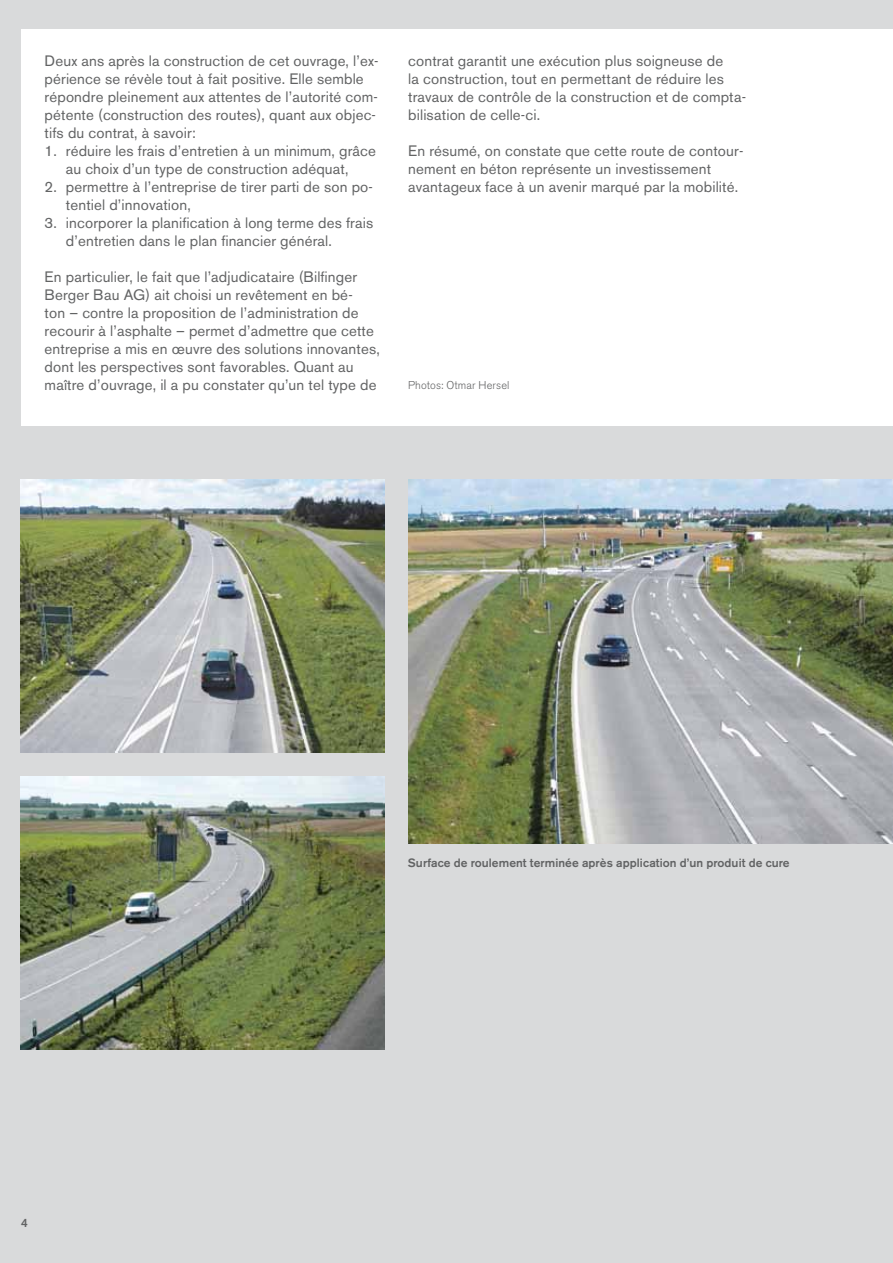
<style>
.page{position:relative;width:893px;height:1263px;background:#d9dadb}
.page>*{position:absolute;margin:0;border:0;box-sizing:border-box;transform-origin:0 0}
.t1{font:15px/18px "Akzidenz Grotesk BE";letter-spacing:.01em;color:#626364}
.t2{font:500 12px "Akzidenz Grotesk BE";letter-spacing:.005em;color:#626364}
.t3{font:300 11.25px "Akzidenz Grotesk BE";letter-spacing:.01em;color:#626364}
</style>
<div class="page">
<div style="left:21px;top:30px;width:872px;height:396px;background:#fff"></div>
<img style="left:21px;top:480px;width:364px;height:273px">
<img style="left:408px;top:480px;width:485px;height:363px">
<img style="left:21px;top:776px;width:364px;height:273px">
<p class="t1" style="left:45px;top:52px;width:335px">Deux ans après la construction de cet ouvrage, l’ex&shy;périence se révèle tout à fait positive. Elle semble répondre pleinement aux attentes de l’autorité com&shy;pétente (construction des routes), quant aux objec&shy;tifs du contrat, à savoir:</p>
<p class="t1" style="left:45px;top:142px;width:333px;text-align:center">1. réduire les frais d’entretien à un minimum, grâce au choix d’un type de construction adéquat,</p>
<p class="t1" style="left:66px;top:178px;width:309px;text-indent:-21px">2. permettre à l’entreprise de tirer parti de son po&shy;tentiel d’innovation,</p>
<p class="t1" style="left:66px;top:214px;width:309px;text-indent:-21px">3. incorporer la planification à long terme des frais d’entretien dans le plan financier général.</p>
<p class="t1" style="left:45px;top:268px;width:337px">En particulier, le fait que l’adjudicataire (Bilfinger Berger Bau AG) ait choisi un revêtement en bé-<br>ton – contre la proposition de l’administration de recourir à l’asphalte – permet d’admettre que cette entreprise a mis en œuvre des solutions innovantes, dont les perspectives sont favorables. Quant au maître d’ouvrage, il a pu constater qu’un tel type de</p>
<p class="t1" style="left:408px;top:52px;width:339px">contrat garantit une exécution plus soigneuse de<br>la construction, tout en permettant de réduire les travaux de contrôle de la construction et de compta&shy;bilisation de celle-ci.</p>
<p class="t1" style="left:408px;top:142px;width:337px">En résumé, on constate que cette route de contour&shy;nement en béton représente un investissement avantageux face à un avenir marqué par la mobilité.</p>
<p class="t3" style="left:408px;top:379px;width:103px">Photos: Otmar Hersel</p>
<p class="t2" style="left:21px;top:1216px;width:8px">4</p>
<p class="t2" style="left:408px;top:855px;width:383px">Surface de roulement terminée après application d’un produit de cure</p>
</div>
